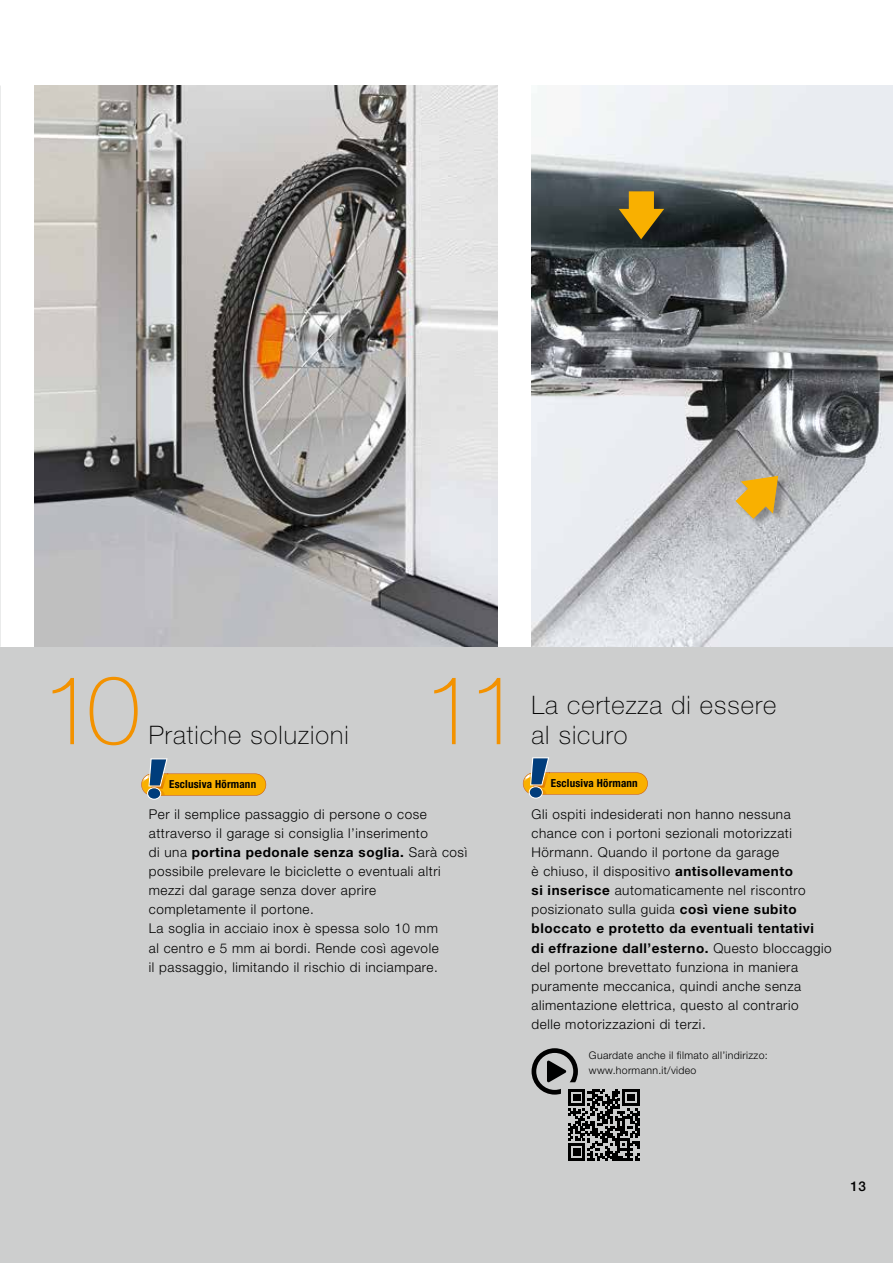
<style>
.page{position:relative;width:893px;height:1263px;background:#fff}
.page>*{position:absolute;margin:0;border:0;box-sizing:border-box;transform-origin:0 0}
.t1{font:100 96px "Hoermann Helvetica Neue";color:#f39200}
.t2{font:100 25.5px/29.7px "Hoermann Helvetica Neue";letter-spacing:.04em;color:#000}
.t3{font:300 13.5px/19.2px "Hoermann Helvetica Neue";letter-spacing:.04em;color:#000}
.t4{font:500 13.5px "Hoermann Helvetica Neue";color:#000}
.t5{font:700 condensed 11.1px "Hoermann Helvetica Neue";letter-spacing:.015em;color:#000}
.t6{font:300 10.5px/14.9px "Hoermann Helvetica Neue";letter-spacing:.03em;color:#000}
.s1{font-weight:700}
</style>
<div class="page">
<div style="left:0;top:646px;width:893px;height:617px;background:#cdcece"></div>
<svg style="left:523px;top:757px;width:125px;height:42px"></svg>
<img style="left:34px;top:85px;width:463px;height:561px">
<img style="left:531px;top:85px;width:362px;height:561px">
<svg style="left:141px;top:758px;width:125px;height:42px"></svg>
<img style="left:0;top:232px;width:1px;height:414px">
<svg style="left:532px;top:1048px;width:108px;height:113px"></svg>
<div style="left:621px;top:191px;width:54px;height:57px;background:#000;opacity:.3"></div>
<svg style="left:619px;top:191px;width:45px;height:48px;background:#967319"></svg>
<div style="left:738px;top:476px;width:51px;height:51px;background:#000;opacity:.3"></div>
<svg style="left:735px;top:476px;width:43px;height:43px;background:#daae43"></svg>
<h1 class="t1" style="left:42px;top:642px;width:100px">10</h1>
<h2 class="t2" style="left:149px;top:718px;width:201px">Pratiche soluzioni</h2>
<h1 class="t1" style="left:424px;top:642px;width:100px">11</h1>
<h2 class="t2" style="left:531px;top:689px;width:246px">La certezza di essere al sicuro</h2>
<p class="t5" style="left:169px;top:776px;width:88px">Esclusiva Hörmann</p>
<p class="t5" style="left:551px;top:775px;width:88px">Esclusiva Hörmann</p>
<p class="t3" style="left:149px;top:803px;width:320px">Per il semplice passaggio di persone o cose attraverso il garage si consiglia l’inserimento<br>di una <span class="s1">portina pedonale senza soglia.</span> Sarà così possibile prelevare le biciclette o eventuali altri mezzi dal garage senza dover aprire completamente il portone.<br>La soglia in acciaio inox è spessa solo 10 mm<br>al centro e 5 mm ai bordi. Rende così agevole<br>il passaggio, limitando il rischio di inciampare.</p>
<p class="t3" style="left:531px;top:803px;width:302px">Gli ospiti indesiderati non hanno nessuna chance con i portoni sezionali motorizzati Hörmann. Quando il portone da garage<br>è chiuso, il dispositivo <span class="s1">antisollevamento<br>si inserisce</span> automaticamente nel riscontro posizionato sulla guida <span class="s1">così viene subito bloccato e protetto da eventuali tentativi<br>di effrazione dall’esterno.</span> Questo bloccaggio del portone brevettato funziona in maniera puramente meccanica, quindi anche senza alimentazione elettrica, questo al contrario<br>delle motorizzazioni di terzi.</p>
<p class="t6" style="left:589px;top:1047px;width:180px">Guardate anche il filmato all’indirizzo: www.hormann.it/video</p>
<p class="t4" style="left:850px;top:1176px;width:17px">13</p>
</div>
